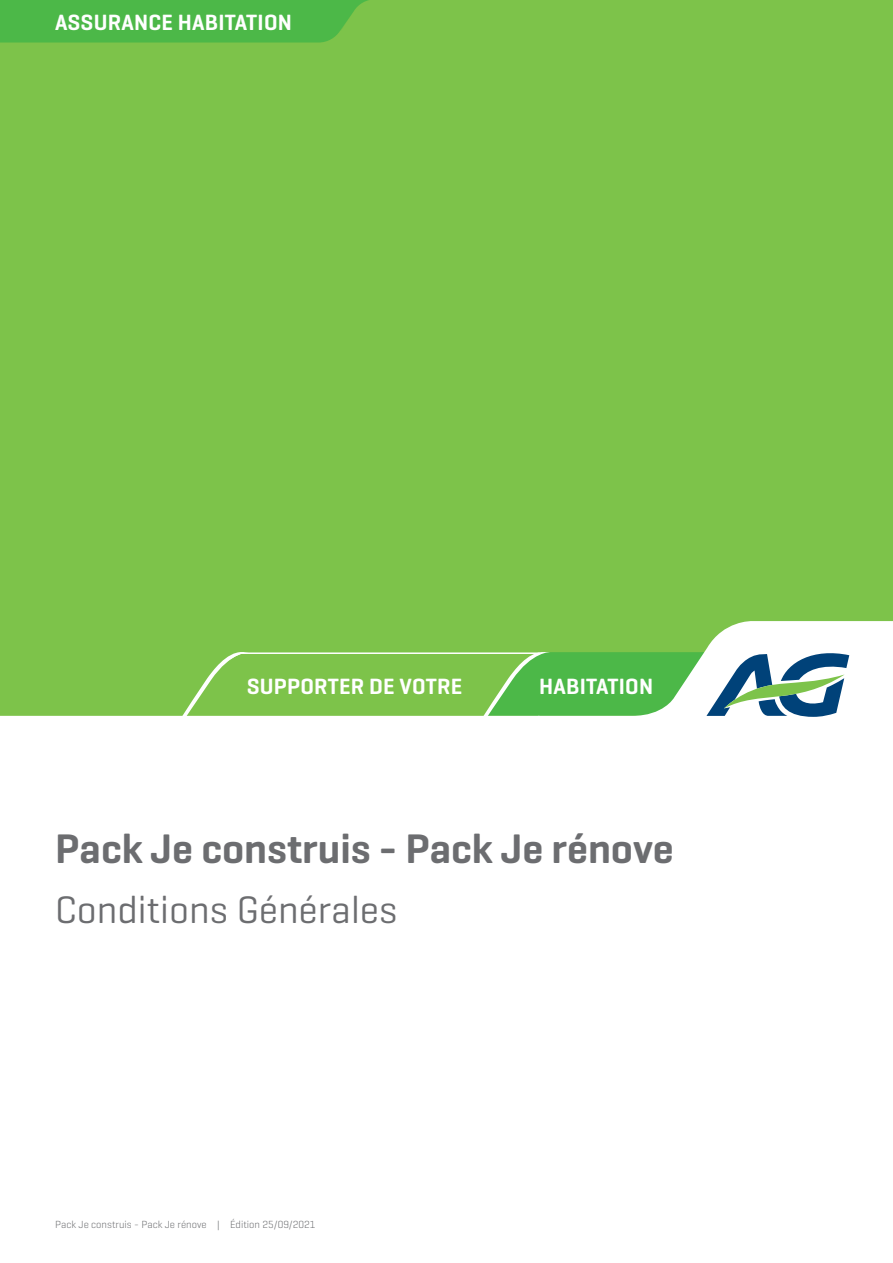
<style>
.page{position:relative;width:893px;height:1263px;background:#fff}
.page>*{position:absolute;margin:0;border:0;box-sizing:border-box;transform-origin:0 0}
.t1{font:600 42px "Geogrotesque";color:#6c6d70}
.t2{font:39px "Geogrotesque";color:#6c6d70}
.t3{font:600 22.5px "Geogrotesque";letter-spacing:.01em;color:#fff}
.t4{font:300 10.5px "Geogrotesque";color:#6c6d70}
</style>
<div class="page">
<div style="left:0;top:0;width:893px;height:741px;background:#7dc34a"></div>
<svg style="left:0;top:621px;width:893px;height:120px"></svg>
<svg style="left:181px;top:648px;width:668px;height:70px"></svg>
<svg style="left:0;top:0;width:369px;height:43px;background:#4fb848"></svg>
<h3 class="t3" style="left:55px;top:8px;width:238px">ASSURANCE HABITATION</h3>
<h3 class="t3" style="left:247px;top:672px;width:217px">SUPPORTER DE VOTRE</h3>
<h3 class="t3" style="left:539px;top:672px;width:116px">HABITATION</h3>
<h1 class="t1" style="left:55px;top:822px;width:620px">Pack Je construis - Pack Je rénove</h1>
<h2 class="t2" style="left:55px;top:885px;width:343px">Conditions Générales</h2>
<p class="t4" style="left:55px;top:1218px;width:262px">Pack Je construis - Pack Je rénove | Édition 25/09/2021</p>
</div>
